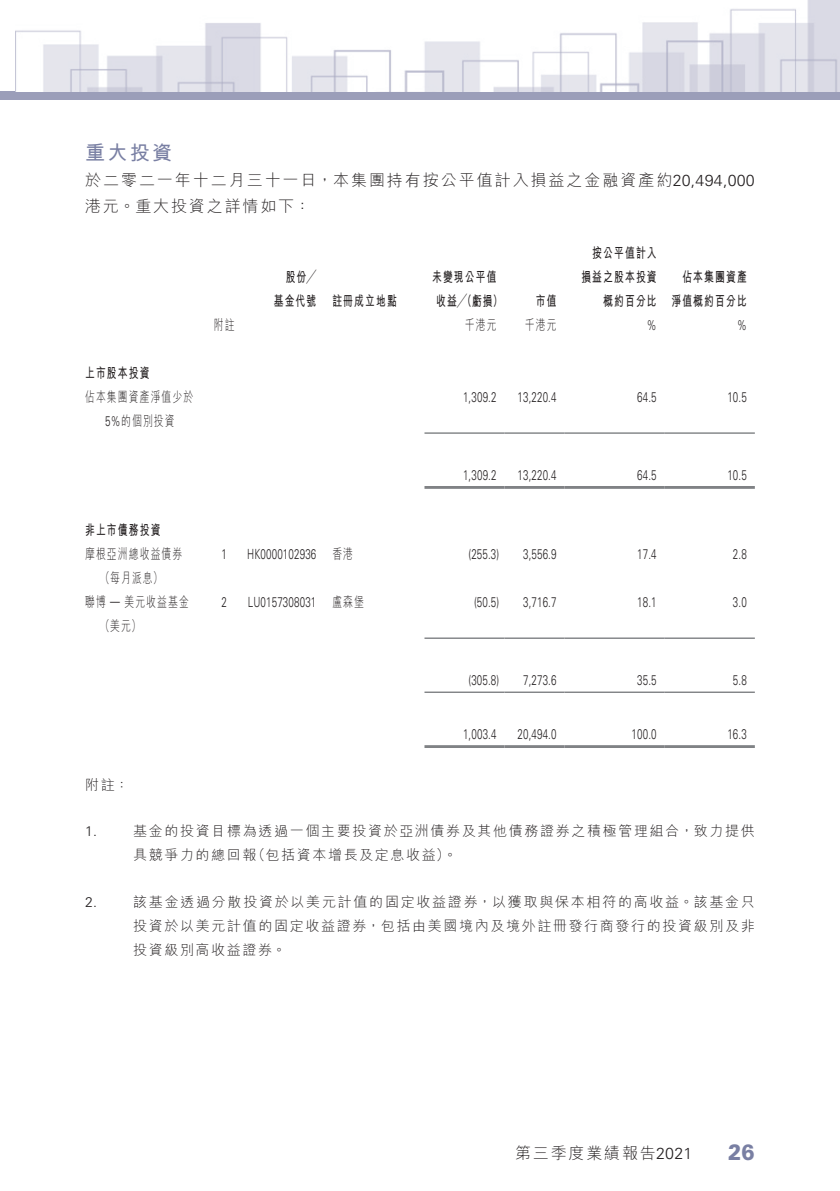
<style>
.page{position:relative;width:840px;height:1191px;background:#fff}
.page>*{position:absolute;margin:0;border:0;box-sizing:border-box;transform-origin:0 0}
.t1{font:900 22px "Univers LT Std";color:#797fa3;scale:.9 1}
._03_H1{font:700 20px "M Hei HK";color:#797fa3}
._01_Body_Text{font:300 16px/26px "M Hei HK";letter-spacing:.12em;color:#231f20}
._11_P0{font:300 14px "Univers LT Std";letter-spacing:.015em;color:#231f20;scale:.7 1}
._21_IN0__Note{font:300 14px/24px "M Hei HK";letter-spacing:.115em;color:#231f20}
._11_P0-2{font:700 14px/24px "M Hei HK";letter-spacing:.115em;color:#231f20;text-align:right;scale:.7 1}
._29_Table_Stub__Note{font:300 14px/24px "M Hei HK";letter-spacing:.115em;color:#231f20;text-align:center;scale:.7 1}
._29_Table_Stub__Note-2{font:700 14px "M Hei HK";letter-spacing:.115em;color:#231f20;scale:.7 1}
._11_P0-3{font:300 14px "M Hei HK";letter-spacing:.115em;color:#231f20;scale:.7 1}
._21_IN0__Note-2{font:300 14px "Univers LT Std";color:#231f20}
._29_Table_Stub__Note-3{font:300 14px "Univers LT Std";color:#231f20;scale:.7 1}
.s1{font-family:"Univers LT Std"}
</style>
<div class="page">
<div style="left:0;top:91px;width:839px;height:8px;background:#9b9eb9"></div>
<img style="left:15px;top:0;width:824px;height:91px">
<hr style="left:424px;top:432px;width:80px;height:2px;background:#808285">
<hr style="left:504px;top:432px;width:60px;height:2px;background:#808285">
<hr style="left:564px;top:432px;width:100px;height:2px;background:#808285">
<hr style="left:664px;top:432px;width:90px;height:2px;background:#808285">
<hr style="left:424px;top:486px;width:80px;height:3px;background:#808285">
<hr style="left:504px;top:486px;width:60px;height:3px;background:#808285">
<hr style="left:564px;top:486px;width:100px;height:3px;background:#808285">
<hr style="left:664px;top:486px;width:90px;height:3px;background:#808285">
<hr style="left:424px;top:637px;width:80px;height:2px;background:#808285">
<hr style="left:504px;top:637px;width:60px;height:2px;background:#808285">
<hr style="left:564px;top:637px;width:100px;height:2px;background:#808285">
<hr style="left:664px;top:637px;width:90px;height:2px;background:#808285">
<hr style="left:424px;top:691px;width:80px;height:2px;background:#808285">
<hr style="left:504px;top:691px;width:60px;height:2px;background:#808285">
<hr style="left:564px;top:691px;width:100px;height:2px;background:#808285">
<hr style="left:664px;top:691px;width:90px;height:2px;background:#808285">
<hr style="left:424px;top:745px;width:80px;height:3px;background:#808285">
<hr style="left:504px;top:745px;width:60px;height:3px;background:#808285">
<hr style="left:564px;top:745px;width:100px;height:3px;background:#808285">
<hr style="left:664px;top:745px;width:90px;height:3px;background:#808285">
<p class="_03_H1" style="left:85px;top:138px;width:88px">重大投資</p>
<p class="_01_Body_Text" style="left:85px;top:166px;width:670px">於二零二一年十二月三十一日，本集團持有按公平值計入損益之金融資產約<span class="s1">20,494,000</span>港元。重大投資之詳情如下：</p>
<p class="_11_P0-3" style="left:214px;top:315px;width:31px">附註</p>
<p class="_11_P0-2" style="left:285px;top:264px;width:45px">股份╱</p>
<p class="_11_P0-2" style="left:273px;top:288px;width:62px">基金代號</p>
<p class="_11_P0-2" style="left:332px;top:288px;width:93px">註冊成立地點</p>
<p class="_11_P0-2" style="left:432px;top:264px;width:93px">未變現公平值</p>
<p class="_11_P0-2" style="left:436px;top:288px;width:96px">收益╱（虧損）</p>
<p class="_11_P0-3" style="left:464px;top:315px;width:47px">千港元</p>
<p class="_11_P0-2" style="left:535px;top:288px;width:31px">市值</p>
<p class="_11_P0-3" style="left:524px;top:315px;width:47px">千港元</p>
<p class="_11_P0-2" style="left:581px;top:240px;width:109px">按公平值計入損益之股本投資概約百分比</p>
<p class="_11_P0" style="left:646px;top:316px;width:15px">%</p>
<p class="_11_P0-2" style="left:671px;top:264px;width:109px">佔本集團資產淨值概約百分比</p>
<p class="_11_P0" style="left:736px;top:316px;width:15px">%</p>
<p class="_29_Table_Stub__Note-2" style="left:85px;top:363px;width:93px">上市股本投資</p>
<p class="_29_Table_Stub__Note" style="left:85px;top:384px;width:156px">佔本集團資產淨值少於<br><span class="s1">5%</span>的個別投資</p>
<p class="_11_P0" style="left:727px;top:388px;width:29px">10.5</p>
<p class="_11_P0" style="left:463px;top:388px;width:49px">1,309.2</p>
<p class="_11_P0" style="left:517px;top:388px;width:57px">13,220.4</p>
<p class="_11_P0" style="left:637px;top:388px;width:29px">64.5</p>
<p class="_11_P0" style="left:463px;top:466px;width:49px">1,309.2</p>
<p class="_11_P0" style="left:517px;top:466px;width:57px">13,220.4</p>
<p class="_11_P0" style="left:637px;top:466px;width:29px">64.5</p>
<p class="_11_P0" style="left:727px;top:466px;width:29px">10.5</p>
<p class="_29_Table_Stub__Note-2" style="left:85px;top:520px;width:109px">非上市債務投資</p>
<p class="_29_Table_Stub__Note" style="left:85px;top:541px;width:140px">摩根亞洲總收益債券（每月派息(</p>
<p class="_11_P0" style="left:732px;top:545px;width:21px">2.8</p>
<p class="_29_Table_Stub__Note" style="left:332px;top:541px;width:31px">香港</p>
<p class="_11_P0" style="left:247px;top:545px;width:100px">HK0000102936</p>
<p class="_11_P0" style="left:468px;top:545px;width:45px">)255.3(</p>
<p class="_11_P0" style="left:523px;top:545px;width:49px">3,556.9</p>
<p class="_11_P0" style="left:221px;top:545px;width:9px">1</p>
<p class="_11_P0" style="left:637px;top:545px;width:29px">17.4</p>
<p class="_29_Table_Stub__Note" style="left:124px;top:589px;width:93px">美元收益基金</p>
<p class="_29_Table_Stub__Note" style="left:100px;top:589px;width:59px;text-align:left;text-indent:-15px">聯博<br>（美元(</p>
<p class="_11_P0" style="left:732px;top:593px;width:21px">3.0</p>
<p class="_29_Table_Stub__Note" style="left:332px;top:589px;width:47px">盧森堡</p>
<p class="_11_P0" style="left:247px;top:593px;width:100px">LU0157308031</p>
<p class="_11_P0" style="left:474px;top:593px;width:38px">)50.5(</p>
<p class="_11_P0" style="left:221px;top:593px;width:9px">2</p>
<p class="_11_P0" style="left:523px;top:593px;width:49px">3,716.7</p>
<p class="_11_P0" style="left:637px;top:593px;width:29px">18.1</p>
<p class="_29_Table_Stub__Note-3" style="left:110px;top:592px;width:16px">—</p>
<p class="_11_P0" style="left:468px;top:672px;width:45px">)305.8(</p>
<p class="_11_P0" style="left:523px;top:672px;width:49px">7,273.6</p>
<p class="_11_P0" style="left:637px;top:672px;width:29px">35.5</p>
<p class="_11_P0" style="left:732px;top:672px;width:21px">5.8</p>
<p class="_11_P0" style="left:463px;top:726px;width:49px">1,003.4</p>
<p class="_11_P0" style="left:517px;top:726px;width:57px">20,494.0</p>
<p class="_11_P0" style="left:631px;top:726px;width:37px">100.0</p>
<p class="_11_P0" style="left:727px;top:726px;width:29px">16.3</p>
<p class="_21_IN0__Note" style="left:85px;top:772px;width:45px">附註：</p>
<p class="_21_IN0__Note-2" style="left:85px;top:823px;width:13px">1.</p>
<p class="_21_IN0__Note-2" style="left:85px;top:893px;width:13px">2.</p>
<p class="_21_IN0__Note" style="left:133px;top:818px;width:623px">基金的投資目標為透過一個主要投資於亞洲債券及其他債務證券之積極管理組合，致力提供</p>
<p class="_21_IN0__Note" style="left:251px;top:842px;width:207px">（包括資本增長及定息收益。(</p>
<p class="_21_IN0__Note" style="left:133px;top:842px;width:125px">具競爭力的總回報</p>
<p class="_21_IN0__Note" style="left:133px;top:888px;width:623px">該基金透過分散投資於以美元計值的固定收益證券，以獲取與保本相符的高收益。該基金只</p>
<p class="_21_IN0__Note" style="left:133px;top:912px;width:623px">投資於以美元計值的固定收益證券，包括由美國境內及境外註冊發行商發行的投資級別及非投資級別高收益證券。</p>
<p class="_01_Body_Text" style="left:514px;top:1139px;width:179px">第三季度業績報告<span class="s1">2021</span></p>
<h1 class="t1" style="left:727px;top:1137px;width:31px">26</h1>
</div>
